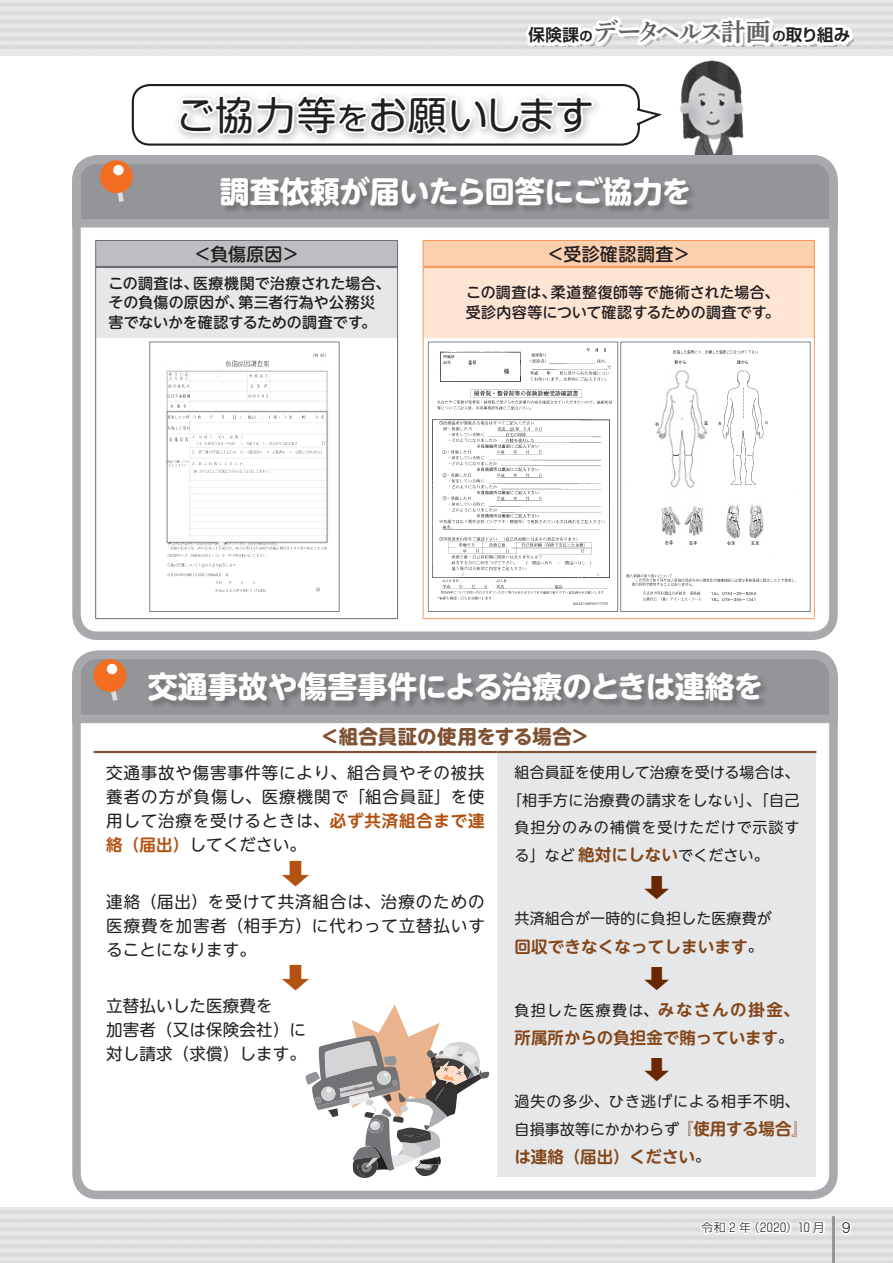
<style>
.page{position:relative;width:893px;height:1263px;background:#fff}
.page>*{position:absolute;margin:0;border:0;box-sizing:border-box;transform-origin:0 0}
.t1{font:39px "Soft Go Std";letter-spacing:.005em;color:#231f20}
.t2{font:700 30px "UD Shin M Go Pr 6";letter-spacing:-.005em;color:#fff}
.組合員証の表示説明{font:28.05px "UD Shin M Go Pr 6";color:#b45212;scale:1.18 1}
.組合員証の表示説明-2{font:25.5px "UD Shin M Go Pr 6";color:#682700;scale:1.18 1}
.t3{font:24.75px "P Shuei Yobu Min Std B";letter-spacing:-.095em;color:#636366}
.組合員証の表示説明-3{font:700 19.5px "UD Shin M Go Pr 6";letter-spacing:.005em;color:#7e5233}
.組合員証の表示説明-4{font:500 18px "UD Shin M Go Pr 6";letter-spacing:.015em;color:#231f20}
.組合員証の表示説明-5{font:16.5px/24px "UD Shin M Go Pr 6";letter-spacing:.05em;color:#231f20;text-align:justify}
.組合員証の表示説明-6{font:700 16.5px "UD Shin M Go Pr 6 De";letter-spacing:.005em;color:#84471a}
.組合員証の表示説明-7{font:16.5px "UD Shin M Go Pr 6";letter-spacing:.01em;color:#231f20}
.組合員証の表示説明-8{font:500 15px/19.5px "UD Shin M Go Pr 6";letter-spacing:.015em;color:#231f20}
.組合員証の表示説明-9{font:15px/27.6px "UD Shin M Go Pr 6";letter-spacing:.07em;color:#231f20}
.組合員証の表示説明-10{font:15px "UD Shin M Go Pr 6";letter-spacing:.03em;color:#231f20}
.組合員証の表示説明-11{font:15px "UD Shin M Go Pr 6";color:#231f20}
.組合員証の表示説明-12{font:15px "UD Shin M Go Pr 6";letter-spacing:.06em;color:#231f20}
.組合員証の表示説明-13{font:15px "UD Shin M Go Pr 6";letter-spacing:.01em;color:#231f20}
.組合員証の表示説明-14{font:15px "UD Shin M Go Pr 6";letter-spacing:.085em;color:#231f20}
.t4{font:13.5px "MOG Romaji B";color:#231f20}
.t5{font:300 12px "Shin Go Pr 6";letter-spacing:.055em;color:#231f20}
.s1{font-family:"Shin Go Pr 6 De";font-weight:700;font-size:16.5px;color:#231f20}
.s2{font-family:"Shin Go Pr 6 De";font-weight:700;font-size:13.2px;color:#231f20}
.s3{font-size:31.2px}
.s4{font-family:"UD Shin M Go Pr 6 De";font-weight:700;color:#b45212}
.s5{font-family:"UD Shin M Go Pr 6 De";font-weight:700;font-size:16.5px;color:#84471a}
.s6{font-family:"UD Shin M Go Pr 6";font-weight:400;font-size:15px;color:#231f20}
</style>
<div class="page">
<svg style="left:0;top:1209px;width:893px;height:54px;background:#dfe0e2"></svg>
<svg style="left:82px;top:165px;width:746px;height:62px;background:#909295"></svg>
<div style="left:72px;top:155px;width:766px;height:485px;border:9px solid #a8a9ad;border-radius:21px"></div>
<svg style="left:82px;top:661px;width:746px;height:62px;background:#8e9093"></svg>
<div style="left:72px;top:651px;width:766px;height:548px;border:9px solid #a8a9ad;border-radius:21px"></div>
<div style="left:96px;top:240px;width:302px;height:27px;background:#bcbdc0"></div>
<div style="left:423px;top:240px;width:391px;height:27px;background:#fccfae"></div>
<div style="left:96px;top:267px;width:302px;height:71px;background:#e6e7e9"></div>
<div style="left:423px;top:267px;width:391px;height:71px;background:#fee5d3"></div>
<hr style="left:96px;top:266px;width:301px;height:2px;background:#6c6d70">
<hr style="left:423px;top:266px;width:391px;height:2px;background:#f7975a">
<hr style="left:95px;top:240px;width:303px;height:1px;background:#6c6d70">
<svg style="left:95px;top:241px;width:1px;height:26px"></svg>
<hr style="left:95px;top:267px;width:1px;height:71px;background:#6c6d70">
<hr style="left:95px;top:338px;width:1px;height:280px;background:#6c6d70">
<hr style="left:95px;top:618px;width:303px;height:1px;background:#6c6d70">
<hr style="left:423px;top:240px;width:391px;height:1px;background:#f7975a">
<svg style="left:814px;top:241px;width:1px;height:26px"></svg>
<hr style="left:814px;top:267px;width:1px;height:71px;background:#f7975a">
<hr style="left:814px;top:338px;width:1px;height:280px;background:#f7975a">
<hr style="left:423px;top:618px;width:391px;height:1px;background:#f7975a">
<svg style="left:397px;top:241px;width:1px;height:26px"></svg>
<hr style="left:397px;top:267px;width:1px;height:71px;background:#6c6d70">
<hr style="left:397px;top:338px;width:1px;height:280px;background:#6c6d70">
<svg style="left:423px;top:241px;width:1px;height:26px"></svg>
<hr style="left:423px;top:267px;width:1px;height:71px;background:#f7975a">
<hr style="left:423px;top:338px;width:1px;height:280px;background:#f7975a">
<div style="left:497px;top:752px;width:319px;height:425px;background:#e6e7e9"></div>
<hr style="left:94px;top:751px;width:403px;height:2px;background:#7e5233">
<hr style="left:497px;top:751px;width:319px;height:2px;background:#7e5233">
<img style="left:166px;top:353px;width:163px;height:239px">
<img style="left:168px;top:542px;width:158px;height:14px">
<img style="left:168px;top:573px;width:97px;height:18px">
<img style="left:168px;top:460px;width:103px;height:12px">
<img style="left:193px;top:436px;width:103px;height:9px">
<img style="left:226px;top:361px;width:42px;height:5px">
<img style="left:168px;top:563px;width:68px;height:4px">
<img style="left:240px;top:451px;width:82px;height:3px">
<img style="left:193px;top:451px;width:43px;height:3px">
<img style="left:169px;top:372px;width:19px;height:7px">
<svg style="left:208px;top:542px;width:18px;height:2px"></svg>
<img style="left:226px;top:362px;width:29px;height:4px">
<img style="left:168px;top:395px;width:21px;height:3px">
<img style="left:168px;top:415px;width:32px;height:3px">
<img style="left:168px;top:426px;width:21px;height:3px">
<img style="left:168px;top:384px;width:20px;height:4px">
<img style="left:249px;top:374px;width:19px;height:3px">
<img style="left:169px;top:438px;width:18px;height:3px">
<img style="left:248px;top:395px;width:20px;height:3px">
<img style="left:170px;top:405px;width:16px;height:3px">
<img style="left:251px;top:384px;width:15px;height:3px">
<svg style="left:248px;top:415px;width:8px;height:3px"></svg>
<svg style="left:315px;top:415px;width:9px;height:3px"></svg>
<svg style="left:268px;top:415px;width:24px;height:3px"></svg>
<svg style="left:313px;top:353px;width:12px;height:3px"></svg>
<svg style="left:168px;top:542px;width:19px;height:2px"></svg>
<svg style="left:249px;top:542px;width:16px;height:2px"></svg>
<img style="left:432px;top:419px;width:178px;height:185px">
<img style="left:437px;top:389px;width:174px;height:21px">
<img style="left:440px;top:351px;width:81px;height:31px">
<img style="left:530px;top:354px;width:81px;height:27px">
<svg style="left:468px;top:361px;width:8px;height:3px"></svg>
<div style="left:428px;top:342px;width:190px;height:270px;border:1px solid #808285"></div>
<img style="left:626px;top:350px;width:138px;height:251px">
<img style="left:719px;top:370px;width:49px;height:115px">
<img style="left:627px;top:574px;width:169px;height:11px">
<img style="left:728px;top:510px;width:11px;height:27px">
<img style="left:643px;top:592px;width:58px;height:9px">
<img style="left:686px;top:510px;width:15px;height:22px">
<img style="left:750px;top:510px;width:11px;height:27px">
<img style="left:663px;top:510px;width:12px;height:23px">
<img style="left:673px;top:351px;width:84px;height:3px">
<img style="left:722px;top:591px;width:34px;height:9px">
<svg style="left:675px;top:360px;width:10px;height:4px"></svg>
<svg style="left:737px;top:360px;width:11px;height:4px"></svg>
<svg style="left:711px;top:592px;width:7px;height:8px"></svg>
<svg style="left:752px;top:541px;width:7px;height:4px"></svg>
<svg style="left:727px;top:541px;width:8px;height:4px"></svg>
<svg style="left:690px;top:541px;width:7px;height:4px"></svg>
<svg style="left:666px;top:541px;width:7px;height:3px"></svg>
<svg style="left:655px;top:422px;width:3px;height:4px"></svg>
<svg style="left:663px;top:520px;width:17px;height:12px"></svg>
<svg style="left:685px;top:453px;width:6px;height:2px"></svg>
<div style="left:620px;top:342px;width:190px;height:270px;border:1px solid #808285"></div>
<svg style="left:98px;top:159px;width:36px;height:43px;background:#cb8b66"></svg>
<svg style="left:92px;top:658px;width:36px;height:43px;background:#ca8965"></svg>
<svg style="left:306px;top:1004px;width:183px;height:174px"></svg>
<img style="left:683px;top:137px;width:60px;height:17px">
<div style="left:173px;top:89px;width:430px;height:56px;background:#231f20;opacity:.3"></div>
<svg style="left:0;top:0;width:893px;height:137px"></svg>
<hr style="left:832px;top:1216px;width:3px;height:47px;background:#939598">
<div style="left:841px;top:1221px;width:10px;height:14px;background:#fff"></div>
<svg style="left:700px;top:1220px;width:124px;height:14px"></svg>
<p class="t3" style="left:529px;top:14px;width:323px"><span class="s1">保険課</span><span class="s2">の</span>データヘルス計画<span class="s2">の</span><span class="s1">取り組み</span></p>
<p class="t1" style="left:176px;top:87px;width:419px">ご協力等<span class="s3">を</span>お願いします</p>
<p class="t2" style="left:220px;top:165px;width:473px">調査依頼が届いたら回答にご協力を</p>
<p class="組合員証の表示説明-4" style="left:193px;top:239px;width:108px">＜負傷原因＞</p>
<p class="組合員証の表示説明-4" style="left:546px;top:239px;width:146px">＜受診確認調査＞</p>
<p class="組合員証の表示説明-8" style="left:108px;top:272px;width:283px">この調査は、医療機関で治療された場合、その負傷の原因が、第三者行為や公務災害でないかを確認するための調査です。</p>
<p class="組合員証の表示説明-8" style="left:466px;top:282px;width:315px">この調査は、柔道整復師等で施術された場合、</p>
<p class="組合員証の表示説明-8" style="left:466px;top:302px;width:315px">受診内容等について確認するための調査です。</p>
<p class="t2" style="left:148px;top:661px;width:617px">交通事故や傷害事件による治療のときは連絡を</p>
<p class="組合員証の表示説明-3" style="left:320px;top:720px;width:272px">＜組合員証の使用をする場合＞</p>
<p class="組合員証の表示説明-5" style="left:106px;top:760px;width:380px">交通事故や傷害事件等により、組合員やその被扶養者の方が負傷し、医療機関で「組合員証」を使用して治療を受けるときは、<span class="s4">必ず共済組合まで連絡（届出）</span>してください。</p>
<p class="組合員証の表示説明" style="left:279px;top:850px;width:29px">⬇</p>
<p class="組合員証の表示説明-5" style="left:106px;top:888px;width:380px">連絡（届出）を受けて共済組合は、治療のための医療費を加害者（相手方）に代わって立替払いすることになります。</p>
<p class="組合員証の表示説明" style="left:279px;top:954px;width:29px">⬇</p>
<p class="組合員証の表示説明-7" style="left:106px;top:992px;width:168px">立替払いした医療費を</p>
<p class="組合員証の表示説明-7" style="left:106px;top:1016px;width:201px">加害者（又は保険会社）に</p>
<p class="組合員証の表示説明-7" style="left:106px;top:1040px;width:201px">対し請求（求償）します。</p>
<p class="組合員証の表示説明-11" style="left:514px;top:760px;width:286px">組合員証を使用して治療を受ける場合は、</p>
<p class="組合員証の表示説明-10" style="left:507px;top:787px;width:294px">「相手方に治療費の請求をしない」、「自己</p>
<p class="組合員証の表示説明-12" style="left:514px;top:815px;width:286px">負担分のみの補償を受けただけで示談す</p>
<p class="組合員証の表示説明-10" style="left:514px;top:843px;width:256px">る」など<span class="s5">絶対にしない</span>でください。</p>
<p class="組合員証の表示説明-2" style="left:642px;top:866px;width:27px">⬇</p>
<p class="組合員証の表示説明-13" style="left:514px;top:906px;width:259px">共済組合が一時的に負担した医療費が</p>
<p class="組合員証の表示説明-6" style="left:514px;top:932px;width:250px">回収できなくなってしまいます<span class="s6">。</span></p>
<p class="組合員証の表示説明-2" style="left:642px;top:957px;width:27px">⬇</p>
<p class="組合員証の表示説明-14" style="left:514px;top:997px;width:287px">負担した医療費は、<span class="s5">みなさんの掛金、</span></p>
<p class="組合員証の表示説明-6" style="left:514px;top:1023px;width:280px">所属所からの負担金で賄っています<span class="s6">。</span></p>
<p class="組合員証の表示説明-2" style="left:642px;top:1048px;width:27px">⬇</p>
<p class="組合員証の表示説明-9" style="left:514px;top:1087px;width:295px">過失の多少、ひき逃げによる相手不明、自損事故等にかかわらず<span class="s5">『使用する場合』</span></p>
<p class="組合員証の表示説明-6" style="left:514px;top:1142px;width:197px">は連絡（届出）ください<span class="s6">。</span></p>
<p class="t5" style="left:701px;top:1217px;width:125px">令和 2 年（2020）　10 月</p>
<p class="t4" style="left:842px;top:1219px;width:10px">9</p>
</div>
